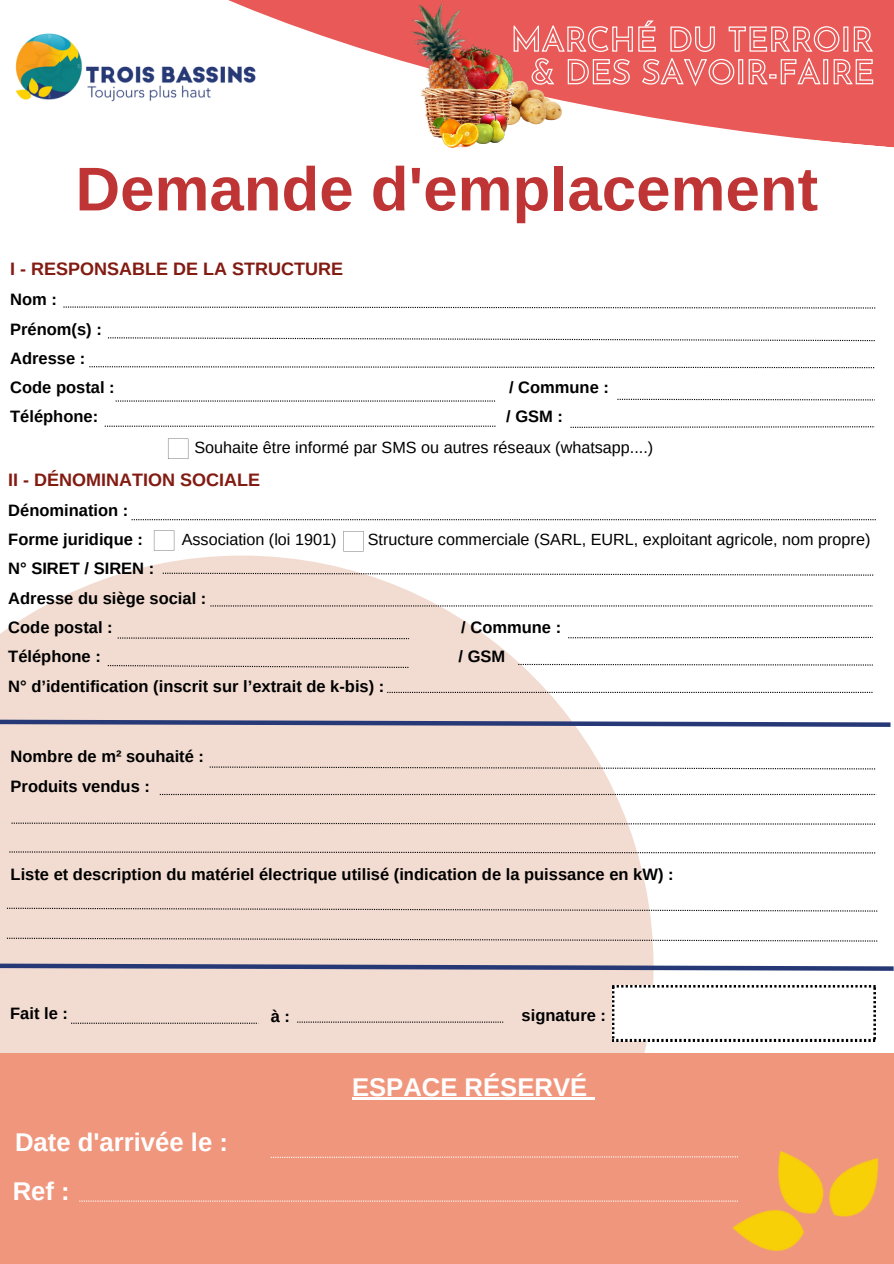
<style>
.page{position:relative;width:894px;height:1264px;background:#fff}
.page>*{position:absolute;margin:0;border:0;box-sizing:border-box;transform-origin:0 0}
.t1{font:700 61.8px "Arimo";color:#bf3535}
.t2{font:700 25.65px "Arimo";color:#fff}
.t3{font:700 18px "Arimo";color:#821b11}
.t4{font:700 16.5px/29.2px "Arimo";color:#000}
.t5{font:16.2px "Arimo";color:#000}
</style>
<div class="page">
<svg style="left:228px;top:0;width:665px;height:148px;fill:#e85957"></svg>
<img style="left:15px;top:32px;width:241px;height:70px">
<svg style="left:0;top:555px;width:653px;height:498px;background:#f3e0d7"></svg>
<svg style="left:118px;top:637px;width:291px;height:2px"></svg>
<svg style="left:210px;top:605px;width:662px;height:1px"></svg>
<svg style="left:108px;top:665px;width:300px;height:3px"></svg>
<svg style="left:163px;top:572px;width:708px;height:3px"></svg>
<svg style="left:7px;top:907px;width:870px;height:4px"></svg>
<svg style="left:568px;top:637px;width:304px;height:1px"></svg>
<svg style="left:108px;top:337px;width:766px;height:4px"></svg>
<svg style="left:89px;top:366px;width:783px;height:2px"></svg>
<svg style="left:116px;top:400px;width:379px;height:1px"></svg>
<svg style="left:105px;top:425px;width:390px;height:2px"></svg>
<svg style="left:570px;top:426px;width:304px;height:2px"></svg>
<svg style="left:617px;top:399px;width:256px;height:1px"></svg>
<div style="left:0;top:1053px;width:893px;height:210px;background:#f0967d"></div>
<img style="left:705px;top:1150px;width:174px;height:102px">
<svg style="left:271px;top:1156px;width:466px;height:1px"></svg>
<svg style="left:79px;top:1200px;width:658px;height:1px"></svg>
<svg style="left:131px;top:519px;width:744px;height:1px"></svg>
<svg style="left:387px;top:692px;width:485px;height:1px"></svg>
<svg style="left:154px;top:530px;width:20px;height:20px"></svg>
<svg style="left:343px;top:531px;width:20px;height:20px"></svg>
<svg style="left:71px;top:1022px;width:188px;height:1px"></svg>
<svg style="left:297px;top:1021px;width:206px;height:1px"></svg>
<svg style="left:612px;top:985px;width:263px;height:56px"></svg>
<svg style="left:63px;top:306px;width:812px;height:2px"></svg>
<svg style="left:12px;top:822px;width:861px;height:2px"></svg>
<svg style="left:0;top:717px;width:891px;height:12px"></svg>
<svg style="left:0;top:961px;width:893px;height:12px;background:#a7a4b6"></svg>
<svg style="left:9px;top:851px;width:864px;height:2px"></svg>
<svg style="left:160px;top:794px;width:715px;height:1px"></svg>
<svg style="left:210px;top:766px;width:663px;height:3px"></svg>
<svg style="left:7px;top:937px;width:870px;height:4px"></svg>
<svg style="left:518px;top:664px;width:354px;height:1px"></svg>
<svg style="left:513px;top:20px;width:360px;height:68px;background:#ec7776"></svg>
<img style="left:513px;top:78px;width:48px;height:47px">
<img style="left:485px;top:44px;width:13px;height:6px">
<img style="left:485px;top:50px;width:28px;height:5px">
<img style="left:403px;top:0;width:82px;height:115px">
<img style="left:443px;top:55px;width:76px;height:65px">
<img style="left:416px;top:71px;width:97px;height:76px">
<img style="left:480px;top:111px;width:26px;height:26px">
<img style="left:486px;top:111px;width:19px;height:31px">
<img style="left:478px;top:123px;width:15px;height:21px">
<img style="left:433px;top:116px;width:45px;height:31px">
<hr style="left:352px;top:1097px;width:235px;height:2px;background:#fff">
<svg style="left:587px;top:1097px;width:7px;height:2px"></svg>
<svg style="left:168px;top:438px;width:20px;height:21px"></svg>
<p class="t1" style="left:75px;top:154px;width:744px">Demande d'emplacement</p>
<p class="t3" style="left:10px;top:258px;width:334px">I - RESPONSABLE DE LA STRUCTURE</p>
<p class="t4" style="left:10px;top:285px;width:106px">Nom :<br>Prénom(s) :<br>Adresse :<br>Code postal :</p>
<p class="t4" style="left:509px;top:373px;width:101px">/ Commune :</p>
<p class="t4" style="left:10px;top:402px;width:89px">Téléphone:</p>
<p class="t4" style="left:506px;top:402px;width:58px">/ GSM :</p>
<p class="t5" style="left:194px;top:438px;width:460px">Souhaite être informé par SMS ou autres réseaux (whatsapp....)</p>
<p class="t3" style="left:8px;top:469px;width:253px">II - DÉNOMINATION SOCIALE</p>
<p class="t4" style="left:8px;top:495px;width:199px">Dénomination :<br>Forme juridique :<br>N° SIRET / SIREN :<br>Adresse du siège social :<br>Code postal :</p>
<h5 class="t5" style="left:182px;top:530px;width:156px">Association (loi 1901)</h5>
<h5 class="t5" style="left:368px;top:530px;width:504px">Structure commerciale (SARL, EURL, exploitant agricole, nom propre)</h5>
<p class="t4" style="left:461px;top:612px;width:101px">/ Commune :</p>
<p class="t4" style="left:8px;top:642px;width:94px">Téléphone :</p>
<p class="t4" style="left:458px;top:642px;width:48px">/ GSM</p>
<p class="t4" style="left:8px;top:671px;width:377px">N° d’identification (inscrit sur l’extrait de k-bis) :</p>
<p class="t4" style="left:11px;top:742px;width:195px">Nombre de m² souhaité :<br>Produits vendus :</p>
<p class="t4" style="left:11px;top:859px;width:664px">Liste et description du matériel électrique utilisé (indication de la puissance en kW) :</p>
<p class="t4" style="left:10px;top:998px;width:59px">Fait le :</p>
<p class="t4" style="left:271px;top:1001px;width:21px">à :</p>
<h2 class="t2" style="left:15px;top:1127px;width:214px">Date d'arrivée le :</h2>
<h1 class="t2" style="left:13px;top:1176px;width:58px">Ref :</h1>
<p class="t4" style="left:521px;top:1000px;width:86px">signature :</p>
<p class="t2" style="left:352px;top:1072px;width:236px">ESPACE RÉSERVÉ</p>
</div>
